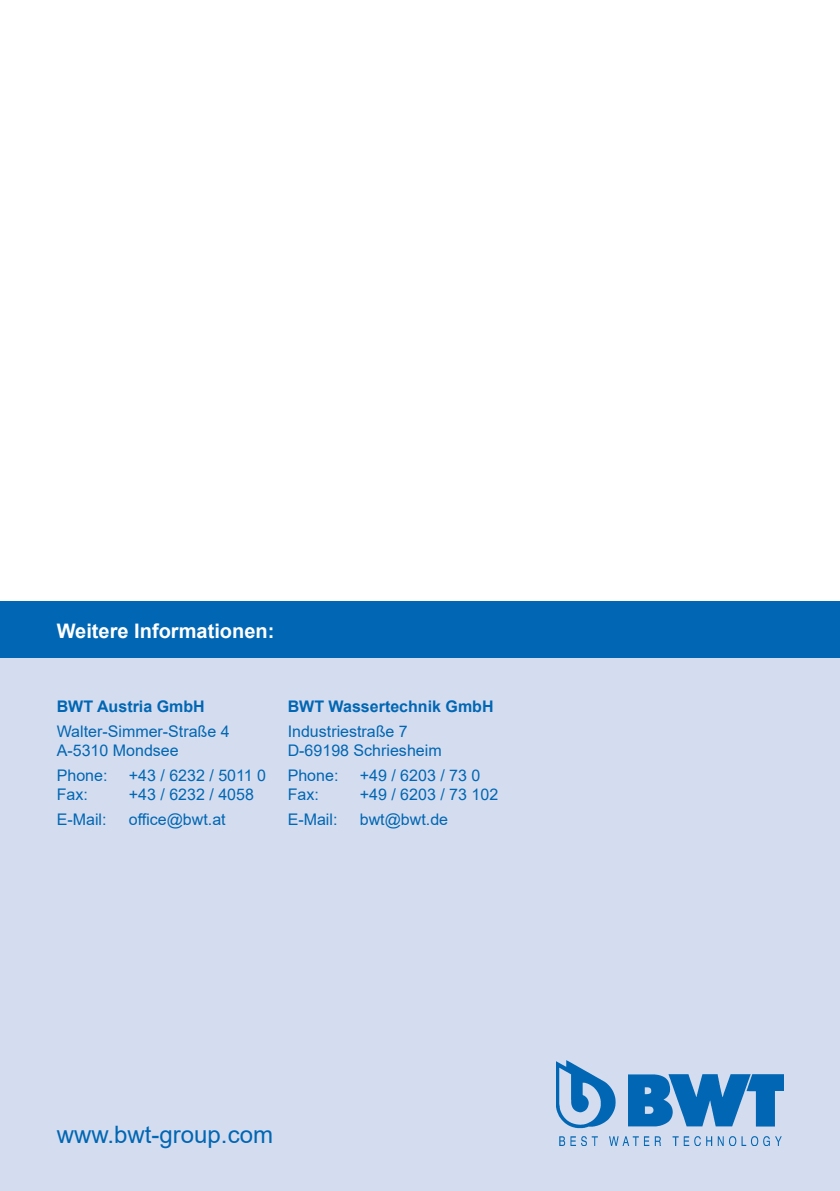
<style>
.page{position:relative;width:840px;height:1191px;background:#fff}
.page>*{position:absolute;margin:0;border:0;box-sizing:border-box;transform-origin:0 0}
.t1{font:24px "Arial";color:#0166b3}
.t2{font:700 20px "Arial";color:#fff}
.t3{font:16px/19.2px "Arial";color:#0166b3}
.t4{font:700 16px "Arial";color:#0166b3}
</style>
<div class="page">
<div style="left:0;top:658px;width:839px;height:533px;background:#d4ddef"></div>
<div style="left:0;top:601px;width:839px;height:57px;background:#0166b3"></div>
<img style="left:556px;top:1060px;width:226px;height:85px">
<p class="t2" style="left:57px;top:617px;width:219px">Weitere Informationen:</p>
<p class="t4" style="left:57px;top:695px;width:149px">BWT Austria GmbH</p>
<p class="t3" style="left:57px;top:721px;width:174px">Walter-Simmer-Straße 4<br>A-5310 Mondsee</p>
<p class="t3" style="left:57px;top:765px;width:52px">Phone:</p>
<p class="t3" style="left:129px;top:765px;width:139px">+43 / 6232 / 5011 0</p>
<p class="t3" style="left:57px;top:785px;width:33px">Fax:</p>
<p class="t3" style="left:129px;top:785px;width:126px">+43 / 6232 / 4058</p>
<p class="t3" style="left:57px;top:809px;width:51px">E-Mail:</p>
<p class="t3" style="left:129px;top:809px;width:98px">office@bwt.at</p>
<p class="t4" style="left:287px;top:695px;width:207px">BWT Wassertechnik GmbH</p>
<p class="t3" style="left:287px;top:721px;width:155px">Industriestraße 7<br>D-69198 Schriesheim</p>
<p class="t3" style="left:287px;top:765px;width:52px">Phone:</p>
<p class="t3" style="left:359px;top:765px;width:122px">+49 / 6203 / 73 0</p>
<p class="t3" style="left:287px;top:785px;width:33px">Fax:</p>
<p class="t3" style="left:359px;top:785px;width:140px">+49 / 6203 / 73 102</p>
<p class="t3" style="left:287px;top:809px;width:51px">E-Mail:</p>
<p class="t3" style="left:359px;top:809px;width:90px">bwt@bwt.de</p>
<h1 class="t1" style="left:57px;top:1118px;width:218px">www.bwt-group.com</h1>
</div>
